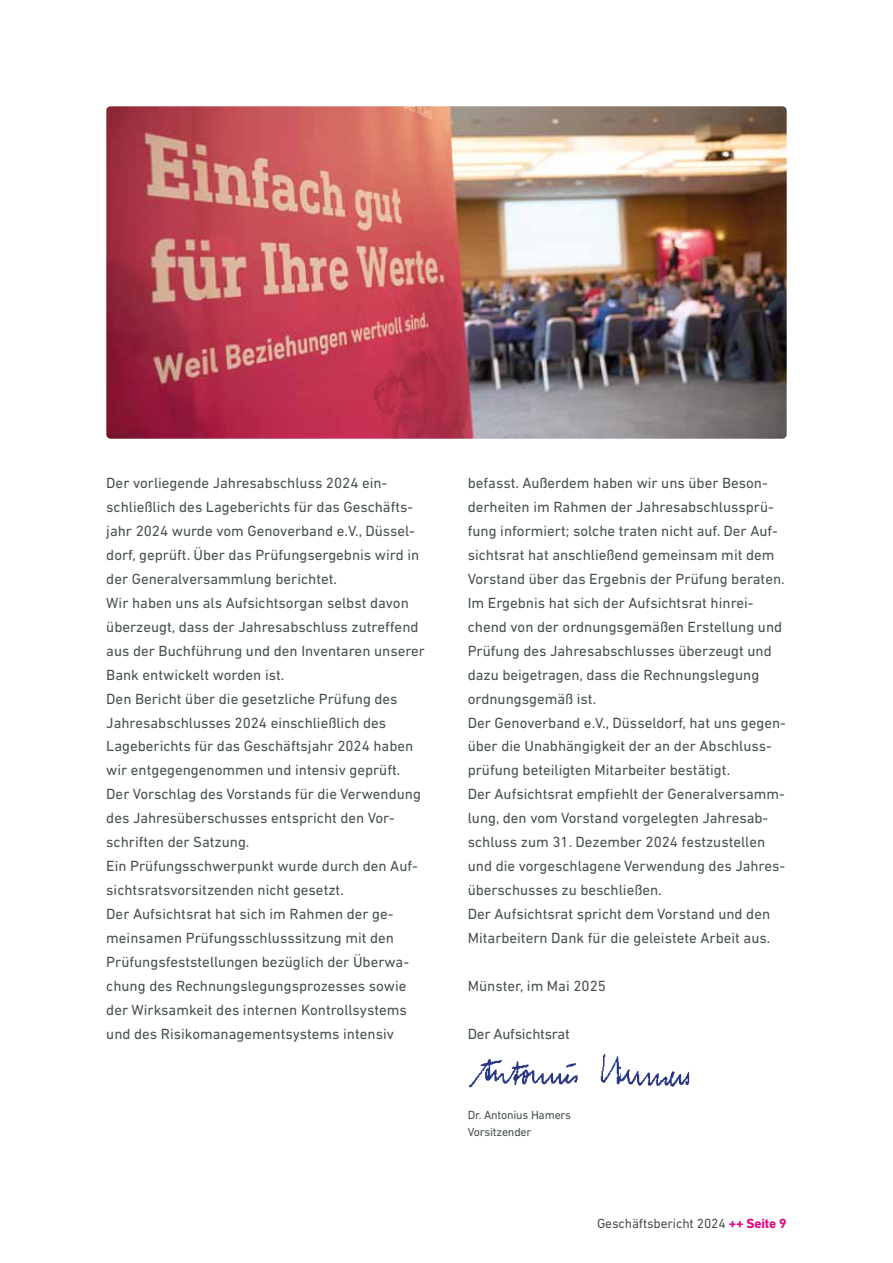
<style>
.page{position:relative;width:893px;height:1263px;background:#fff}
.page>*{position:absolute;margin:0;border:0;box-sizing:border-box;transform-origin:0 0}
.t1{font:15px/23.9px "DIN Next LT Pro";color:#485150}
.t2{font:13.5px "DIN Next LT Pro";letter-spacing:-.01em;color:#485150}
.t3{font:12px/16.5px "DIN Next LT Pro";letter-spacing:-.015em;color:#485150}
.s1{font-weight:700;color:#e6007d}
</style>
<div class="page">
<img style="left:106px;top:106px;width:681px;height:333px">
<img style="left:469px;top:1054px;width:221px;height:33px">
<p class="t1" style="left:106px;top:471px;width:320px">Der vorliegende Jahresabschluss 2024 ein&shy;schließlich des Lageberichts für das Geschäfts&shy;jahr 2024 wurde vom Genoverband e.V., Düssel&shy;dorf, geprüft. Über das Prüfungsergebnis wird in der Generalversammlung berichtet.<br>Wir haben uns als Aufsichtsorgan selbst davon überzeugt, dass der Jahresabschluss zutreffend aus der Buchführung und den Inventaren unserer Bank entwickelt worden ist.<br>Den Bericht über die gesetzliche Prüfung des Jahresabschlusses 2024 einschließlich des Lageberichts für das Geschäftsjahr 2024 haben wir entgegengenommen und intensiv geprüft.<br>Der Vorschlag des Vorstands für die Verwendung des Jahresüberschusses entspricht den Vor&shy;schriften der Satzung.<br>Ein Prüfungsschwerpunkt wurde durch den Auf&shy;sichtsratsvorsitzenden nicht gesetzt.<br>Der Aufsichtsrat hat sich im Rahmen der ge&shy;meinsamen Prüfungsschlusssitzung mit den Prüfungsfeststellungen bezüglich der Überwa&shy;chung des Rechnungslegungsprozesses sowie der Wirksamkeit des internen Kontrollsystems und des Risikomanagementsystems intensiv</p>
<p class="t1" style="left:468px;top:471px;width:320px">befasst. Außerdem haben wir uns über Beson&shy;derheiten im Rahmen der Jahresabschlussprü&shy;fung informiert; solche traten nicht auf. Der Auf&shy;sichtsrat hat anschließend gemeinsam mit dem Vorstand über das Ergebnis der Prüfung beraten.<br>Im Ergebnis hat sich der Aufsichtsrat hinrei&shy;chend von der ordnungsgemäßen Erstellung und Prüfung des Jahresabschlusses überzeugt und dazu beigetragen, dass die Rechnungslegung ordnungsgemäß ist.<br>Der Genoverband e.V., Düsseldorf, hat uns gegen&shy;über die Unabhängigkeit der an der Abschluss&shy;prüfung beteiligten Mitarbeiter bestätigt.<br>Der Aufsichtsrat empfiehlt der Generalversamm&shy;lung, den vom Vorstand vorgelegten Jahresab&shy;schluss zum 31. Dezember 2024 festzustellen und die vorgeschlagene Verwendung des Jahres&shy;überschusses zu beschließen.<br>Der Aufsichtsrat spricht dem Vorstand und den Mitarbeitern Dank für die geleistete Arbeit aus.</p>
<p class="t1" style="left:468px;top:973px;width:140px">Münster, im Mai 2025</p>
<p class="t1" style="left:468px;top:1021px;width:104px">Der Aufsichtsrat</p>
<p class="t3" style="left:468px;top:1107px;width:105px">Dr. Antonius Hamers<br>Vorsitzender</p>
<p class="t2" style="left:597px;top:1216px;width:191px">Geschäftsbericht 2024 <span class="s1">++ Seite 9</span></p>
</div>
